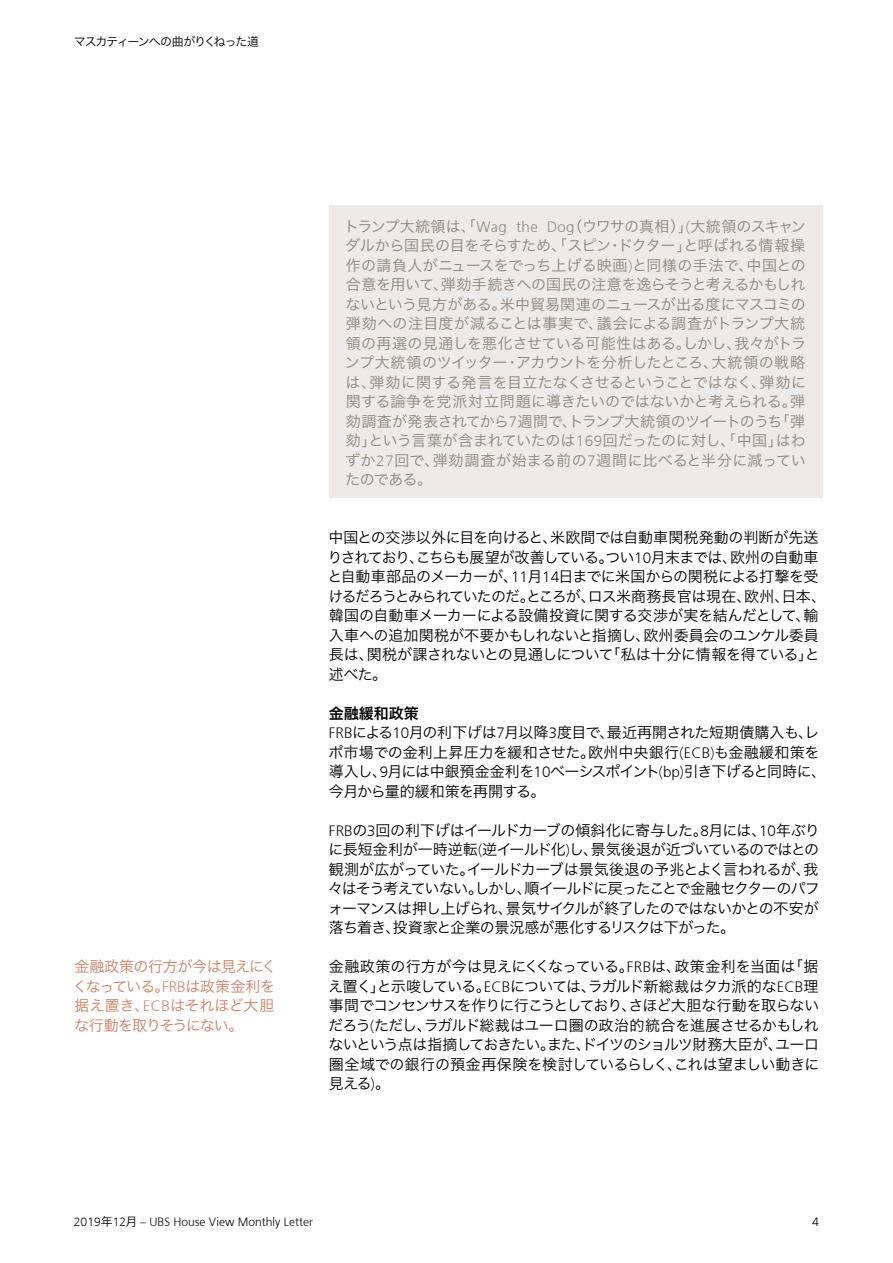
<style>
.page{position:relative;width:893px;height:1263px;background:#fff}
.page>*{position:absolute;margin:0;border:0;box-sizing:border-box;transform-origin:0 0}
.t1{font:15px/19.5px "Hira Kaku Pro W3";letter-spacing:-.025em;color:#000}
.t2{font:15px/19.5px "Hira Kaku Pro W3";letter-spacing:-.005em;color:#92857b;text-align:justify}
.t3{font:15px/19.5px "Hira Kaku Pro W3";letter-spacing:-.035em;color:#cc8165}
.t4{font:15px "Hira Kaku Pro W6";color:#000}
.t5{font:300 12px "Frutiger 45";color:#000}
.t6{font:12px "Hira Kaku Pro W3";letter-spacing:-.09em;color:#000}
.s1{font-family:"Frutiger 45";font-weight:300}
.s2{font-family:"Hira Kaku Pro W3";font-weight:400}
</style>
<div class="page">
<div style="left:329px;top:206px;width:493px;height:292px;background:#edeae7"></div>
<p class="t6" style="left:74px;top:31px;width:187px">マスカティーンへの曲がりくねった道</p>
<p class="t3" style="left:73px;top:956px;width:205px">金融政策の行方が今は見えにくくなっている。<span class="s1">FRB</span>は政策金利を据え置き、<span class="s1">ECB</span>はそれほど大胆な行動を取りそうにない。</p>
<p class="t2" style="left:344px;top:215px;width:463px">トランプ大統領は、「<span class="s1">Wag the Dog</span>（ウワサの真相）」<span class="s1">(</span>大統領のスキャンダルから国民の目をそらすため、「スピン・ドクター」と呼ばれる情報操作の請負人がニュースをでっち上げる映画<span class="s1">)</span>と同様の手法で、中国との合意を用いて、弾劾手続きへの国民の注意を逸らそうと考えるかもしれないという見方がある。米中貿易関連のニュースが出る度にマスコミの弾劾への注目度が減ることは事実で、議会による調査がトランプ大統領の再選の見通しを悪化させている可能性はある。しかし、我々がトランプ大統領のツイッター・アカウントを分析したところ、大統領の戦略は、弾劾に関する発言を目立たなくさせるということではなく、弾劾に関する論争を党派対立問題に導きたいのではないかと考えられる。弾劾調査が発表されてから<span class="s1">7</span>週間で、トランプ大統領のツイートのうち「弾劾」という言葉が含まれていたのは<span class="s1">169</span>回だったのに対し、「中国」はわずか<span class="s1">27</span>回で、弾劾調査が始まる前の<span class="s1">7</span>週間に比べると半分に減っていたのである。</p>
<p class="t1" style="left:327px;top:527px;width:500px">中国との交渉以外に目を向けると、米欧間では自動車関税発動の判断が先送りされており、こちらも展望が改善している。つい<span class="s1">10</span>月末までは、欧州の自動車と自動車部品のメーカーが、<span class="s1">11</span>月<span class="s1">14</span>日までに米国からの関税による打撃を受けるだろうとみられていたのだ。ところが、ロス米商務長官は現在、欧州、日本、韓国の自動車メーカーによる設備投資に関する交渉が実を結んだとして、輸入車への追加関税が不要かもしれないと指摘し、欧州委員会のユンケル委員長は、関税が課されないとの見通しについて「私は十分に情報を得ている」と述べた。</p>
<p class="t4" style="left:329px;top:699px;width:92px">金融緩和政策</p>
<p class="t1" style="left:328px;top:722px;width:499px"><span class="s1">FRB</span>による<span class="s1">10</span>月の利下げは<span class="s1">7</span>月以降<span class="s1">3</span>度目で、最近再開された短期債購入も、レポ市場での金利上昇圧力を緩和させた。欧州中央銀行<span class="s1">(ECB)</span>も金融緩和策を導入し、<span class="s1">9</span>月には中銀預金金利を<span class="s1">10</span>ベーシスポイント<span class="s1">(bp)</span>引き下げると同時に、今月から量的緩和策を再開する。</p>
<p class="t1" style="left:328px;top:819px;width:493px;text-align:justify"><span class="s1">FRB</span>の<span class="s1">3</span>回の利下げはイールドカーブの傾斜化に寄与した。<span class="s1">8</span>月には、<span class="s1">10</span>年ぶりに長短金利が一時逆転<span class="s1">(</span>逆イールド化<span class="s1">)</span>し、景気後退が近づいているのではとの観測が広がっていた。イールドカーブは景気後退の予兆とよく言われるが、我々はそう考えていない。しかし、順イールドに戻ったことで金融セクターのパフォーマンスは押し上げられ、景気サイクルが終了したのではないかとの不安が落ち着き、投資家と企業の景況感が悪化するリスクは下がった。</p>
<p class="t1" style="left:328px;top:956px;width:493px;text-align:justify">金融政策の行方が今は見えにくくなっている。<span class="s1">FRB</span>は、政策金利を当面は「据え置く」と示唆している。<span class="s1">ECB</span>については、ラガルド新総裁はタカ派的な<span class="s1">ECB</span>理事間でコンセンサスを作りに行こうとしており、さほど大胆な行動を取らないだろう<span class="s1">(</span>ただし、ラガルド総裁はユーロ圏の政治的統合を進展させるかもしれないという点は指摘しておきたい。また、ドイツのショルツ財務大臣が、ユーロ圏全域での銀行の預金再保険を検討しているらしく、これは望ましい動きに見える<span class="s1">)</span>。</p>
<p class="t5" style="left:74px;top:1215px;width:241px">2019<span class="s2">年</span>12<span class="s2">月</span> – UBS House View Monthly Letter</p>
<p class="t5" style="left:812px;top:1215px;width:8px">4</p>
</div>
